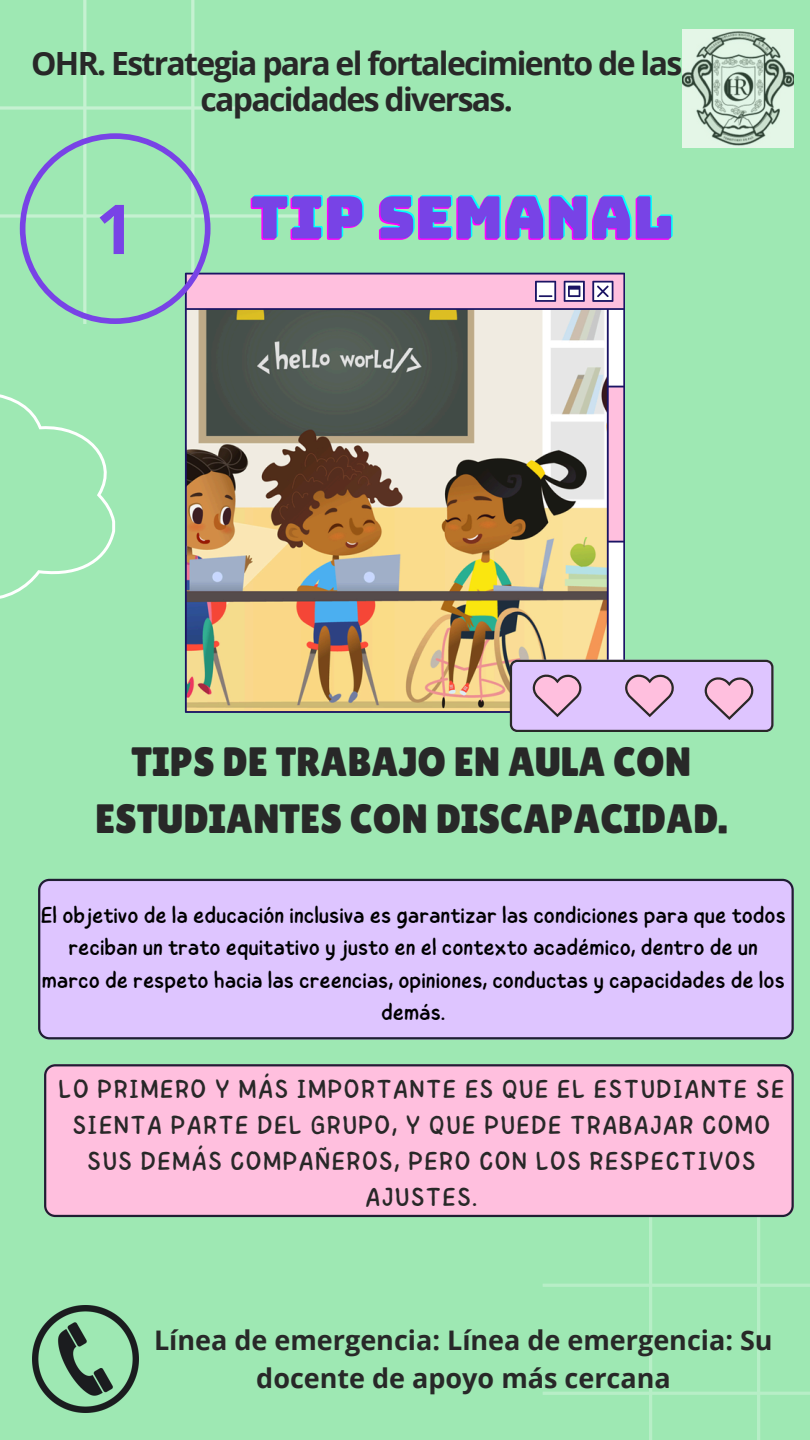
<style>
.page{position:relative;width:810px;height:1440px;background:#9ee8b3}
.page>*{position:absolute;margin:0;border:0;box-sizing:border-box;transform-origin:0 0}
.t1{font:58.6px "Bungee";color:#f0f}
.t2{font:41px/57px "Lilita One";color:#282828;text-align:center}
.t3{font:700 32px/36px "Open Sans";letter-spacing:-.055em;color:#282828;text-align:center}
.t4{font:700 27px/37.5px "Open Sans";color:#282828;text-align:center}
.t5{font:26px/36px "Childos Arabic";letter-spacing:.055em;color:#282828;text-align:center}
.t6{font:23.1px/32.1px "Childos Arabic";color:#000;text-align:center}
</style>
<div class="page">
<svg style="left:0;top:0;width:301px;height:133px"></svg>
<svg style="left:543px;top:1217px;width:267px;height:223px"></svg>
<div style="left:44px;top:1064px;width:750px;height:153px;background:#ffbfde"></div>
<div style="left:38px;top:879px;width:756px;height:160px;background:#dec5ff"></div>
<img style="left:682px;top:30px;width:112px;height:118px">
<img style="left:32px;top:1306px;width:107px;height:106px">
<svg style="left:0;top:133px;width:774px;height:599px"></svg>
<h1 class="t3" style="left:31px;top:45px;width:653px">OHR. Estrategia para el fortalecimiento de las capacidades diversas.</h1>
<h1 class="t1" style="left:249px;top:190px;width:425px">TIP SEMANAL</h1>
<p class="t2" style="left:95px;top:733px;width:634px">TIPS DE TRABAJO EN AULA CON<br>ESTUDIANTES CON DISCAPACIDAD.</p>
<p class="t6" style="left:41px;top:900px;width:747px">El objetivo de la educación inclusiva es garantizar las condiciones para que todos reciban un trato equitativo y justo en el contexto académico, dentro de un marco de respeto hacia las creencias, opiniones, conductas y capacidades de los demás.</p>
<h3 class="t5" style="left:59px;top:1072px;width:727px">LO PRIMERO Y MÁS IMPORTANTE ES QUE EL ESTUDIANTE SE SIENTA PARTE DEL GRUPO, Y QUE PUEDE TRABAJAR COMO SUS DEMÁS COMPAÑEROS, PERO CON LOS RESPECTIVOS AJUSTES.</h3>
<p class="t4" style="left:154px;top:1321px;width:620px">Línea de emergencia: Línea de emergencia: Su docente de apoyo más cercana</p>
</div>
